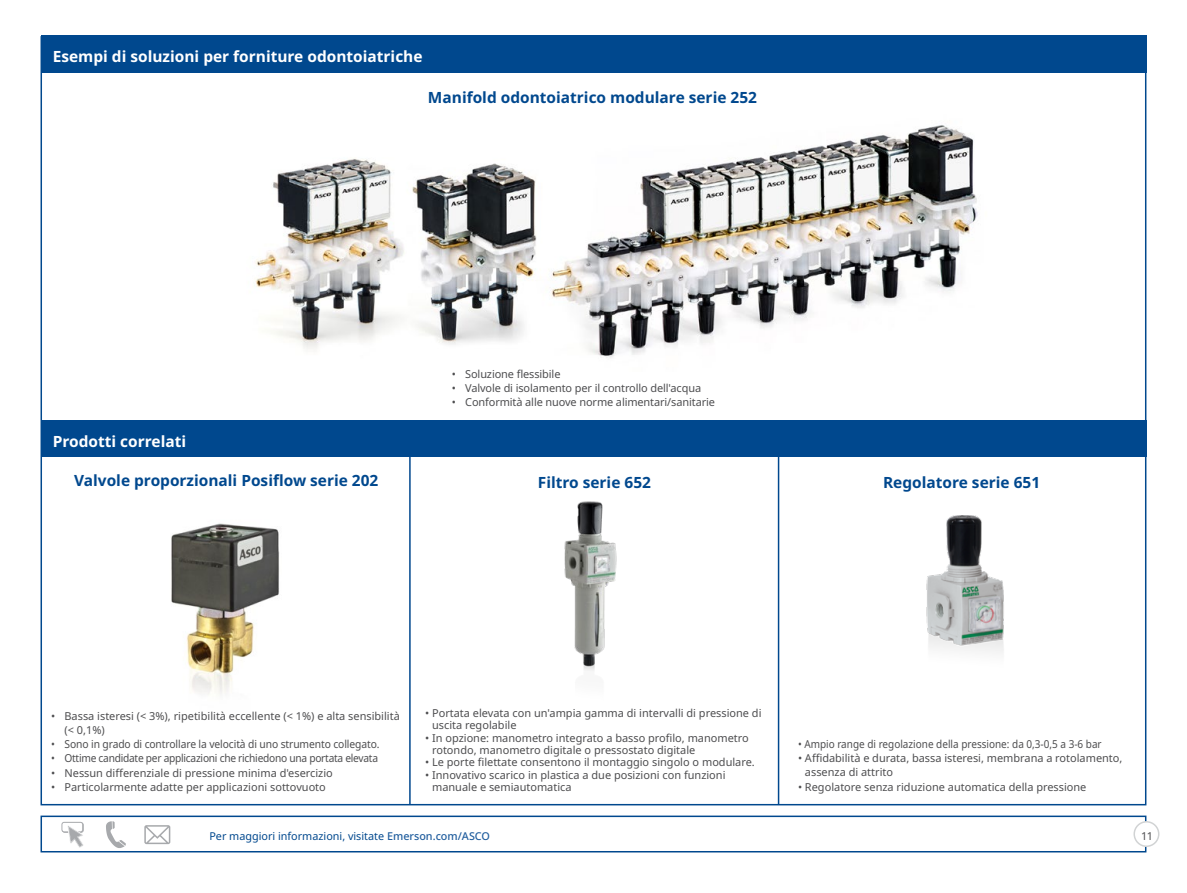
<style>
.page{position:relative;width:1187px;height:893px;background:#fff}
.page>*{position:absolute;margin:0;border:0;box-sizing:border-box;transform-origin:0 0}
.t1{font:700 15.45px "Noto Sans";color:#00488e}
.t2{font:700 15.45px "Noto Sans";color:#fff}
.SMALLEST{font:10.95px/12.3px "Noto Sans";color:#4d4d4f}
.SMALLEST-2{font:10.95px "Noto Sans";letter-spacing:-.025em;color:#4d4d4f;scale:.93 1}
.SMALLEST-3{font:10.95px "Noto Sans";color:#4d4d4f;scale:.94 1}
.SMALLEST-4{font:10.95px "Noto Sans";color:#4d4d4f;scale:.91 1}
.t3{font:10.8px "Noto Sans";color:#00488e}
.s1{font-weight:500;color:#215e9e}
</style>
<div class="page">
<svg style="left:106px;top:821px;width:20px;height:27px"></svg>
<svg style="left:144px;top:825px;width:26px;height:19px"></svg>
<svg style="left:61px;top:822px;width:23px;height:26px"></svg>
<div style="left:40px;top:816px;width:1106px;height:36px;border:2px solid #00488e"></div>
<div style="left:40px;top:35px;width:1106px;height:38px;background:#00488e"></div>
<div style="left:40px;top:420px;width:1106px;height:37px;background:#00488e"></div>
<hr style="left:409px;top:451px;width:1px;height:354px;background:#00488e">
<hr style="left:777px;top:451px;width:2px;height:354px;background:#00488e">
<img style="left:255px;top:125px;width:723px;height:233px">
<img style="left:171px;top:523px;width:109px;height:172px">
<img style="left:564px;top:501px;width:53px;height:170px">
<img style="left:926px;top:515px;width:78px;height:138px">
<div style="left:1134px;top:822px;width:24px;height:24px;background:#fff;border-radius:50%"></div>
<div style="left:1133px;top:821px;width:26px;height:26px;border:2px solid #d1d3d4;border-radius:50%"></div>
<p class="t2" style="left:53px;top:48px;width:371px">Esempi di soluzioni per forniture odontoiatriche</p>
<p class="t1" style="left:428px;top:89px;width:330px">Manifold odontoiatrico modulare serie 252</p>
<p class="t2" style="left:53px;top:433px;width:135px">Prodotti correlati</p>
<p class="SMALLEST" style="left:451px;top:368px;width:110px">• Soluzione flessibile</p>
<p class="SMALLEST" style="left:451px;top:382px;width:251px">• Valvole di isolamento per il controllo dell'acqua</p>
<p class="SMALLEST" style="left:451px;top:396px;width:265px">• Conformità alle nuove norme alimentari/sanitarie</p>
<p class="t1" style="left:74px;top:471px;width:306px">Valvole proporzionali Posiflow serie 202</p>
<p class="t1" style="left:538px;top:473px;width:115px">Filtro serie 652</p>
<p class="t1" style="left:883px;top:473px;width:159px">Regolatore serie 651</p>
<p class="SMALLEST" style="left:64px;top:709px;width:337px;line-height:14.2px;text-indent:-14px">• Bassa isteresi (&lt; 3%), ripetibilità eccellente (&lt; 1%) e alta sensibilità (&lt; 0,1%)</p>
<p class="SMALLEST-3" style="left:51px;top:738px;width:351px">• Sono in grado di controllare la velocità di uno strumento collegato.</p>
<p class="SMALLEST-2" style="left:51px;top:752px;width:353px">• Ottime candidate per applicazioni che richiedono una portata elevata</p>
<p class="SMALLEST" style="left:51px;top:767px;width:283px">• Nessun differenziale di pressione minima d'esercizio</p>
<p class="SMALLEST" style="left:51px;top:781px;width:276px">• Particolarmente adatte per applicazioni sottovuoto</p>
<p class="SMALLEST" style="left:432px;top:707px;width:331px;text-indent:-7px">• Portata elevata con un'ampia gamma di intervalli di pressione di uscita regolabile</p>
<p class="SMALLEST" style="left:432px;top:732px;width:318px;text-indent:-7px">• In opzione: manometro integrato a basso profilo, manometro rotondo, manometro digitale o pressostato digitale</p>
<p class="SMALLEST" style="left:425px;top:756px;width:331px">• Le porte filettate consentono il montaggio singolo o modulare.</p>
<p class="SMALLEST" style="left:432px;top:769px;width:295px;text-indent:-7px">• Innovativo scarico in plastica a due posizioni con funzioni manuale e semiautomatica</p>
<p class="t3" style="left:209px;top:830px;width:282px">Per maggiori informazioni, visitate <span class="s1">Emerson.com/ASCO</span></p>
<p class="SMALLEST-4" style="left:798px;top:738px;width:335px">• Ampio range di regolazione della pressione: da 0,3-0,5 a 3-6 bar</p>
<p class="SMALLEST" style="left:805px;top:751px;width:319px;line-height:14.2px;text-indent:-7px">• Affidabilità e durata, bassa isteresi, membrana a rotolamento, assenza di attrito</p>
<p class="SMALLEST" style="left:798px;top:781px;width:290px">• Regolatore senza riduzione automatica della pressione</p>
<p class="SMALLEST" style="left:1140px;top:830px;width:13px">11</p>
</div>
